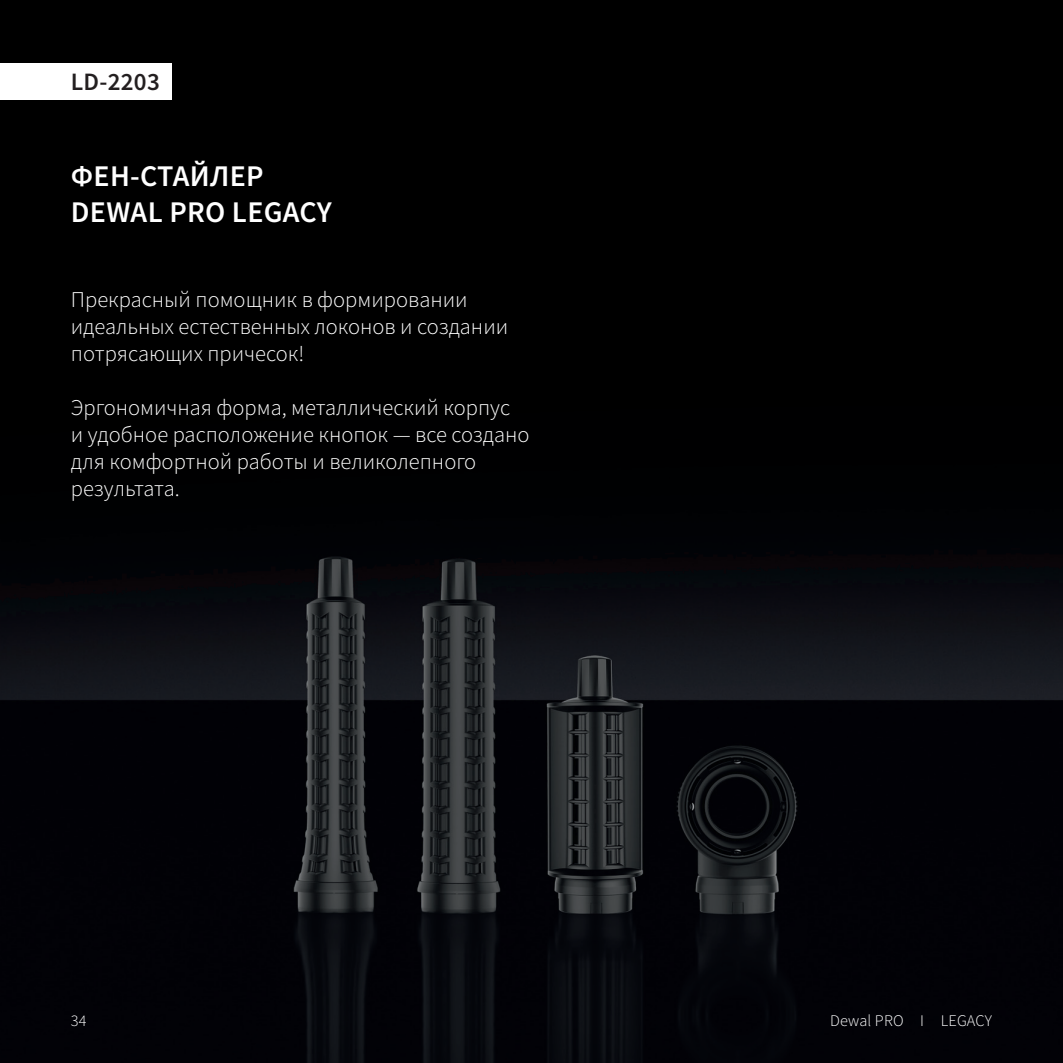
<style>
.page{position:relative;width:1063px;height:1063px;background:#fff}
.page>*{position:absolute;margin:0;border:0;box-sizing:border-box;transform-origin:0 0}
.t1{font:600 30px/36px "Source Sans Pro";letter-spacing:.01em;color:#fff}
.t2{font:600 25px "Source Sans Pro";letter-spacing:.01em;color:#231f20}
.t3{font:300 22.5px/27px "Source Sans Pro";color:#fff}
.t4{font:300 16.25px "Source Sans Pro";letter-spacing:.01em;color:#fff}
</style>
<div class="page">
<img style="left:0;top:0;width:1063px;height:1063px">
<div style="left:0;top:63px;width:172px;height:37px;background:#fff"></div>
<p class="t2" style="left:71px;top:65px;width:91px">LD-2203</p>
<h1 class="t1" style="left:71px;top:157px;width:262px">Фен -стайлер<br>DEWAL PRO LEGACY</h1>
<p class="t3" style="left:71px;top:286px;width:439px">Прекрасный помощник в формировании идеальных естественных локонов и создании потрясающих причесок!</p>
<p class="t3" style="left:71px;top:394px;width:460px">Эргономичная форма, металлический корпус<br>и удобное расположение кнопок — все создано для комфортной работы и великолепного результата.</p>
<p class="t4" style="left:71px;top:1010px;width:17px">34</p>
<p class="t4" style="left:830px;top:1010px;width:164px">Dewal PRO I LEGACY</p>
</div>
